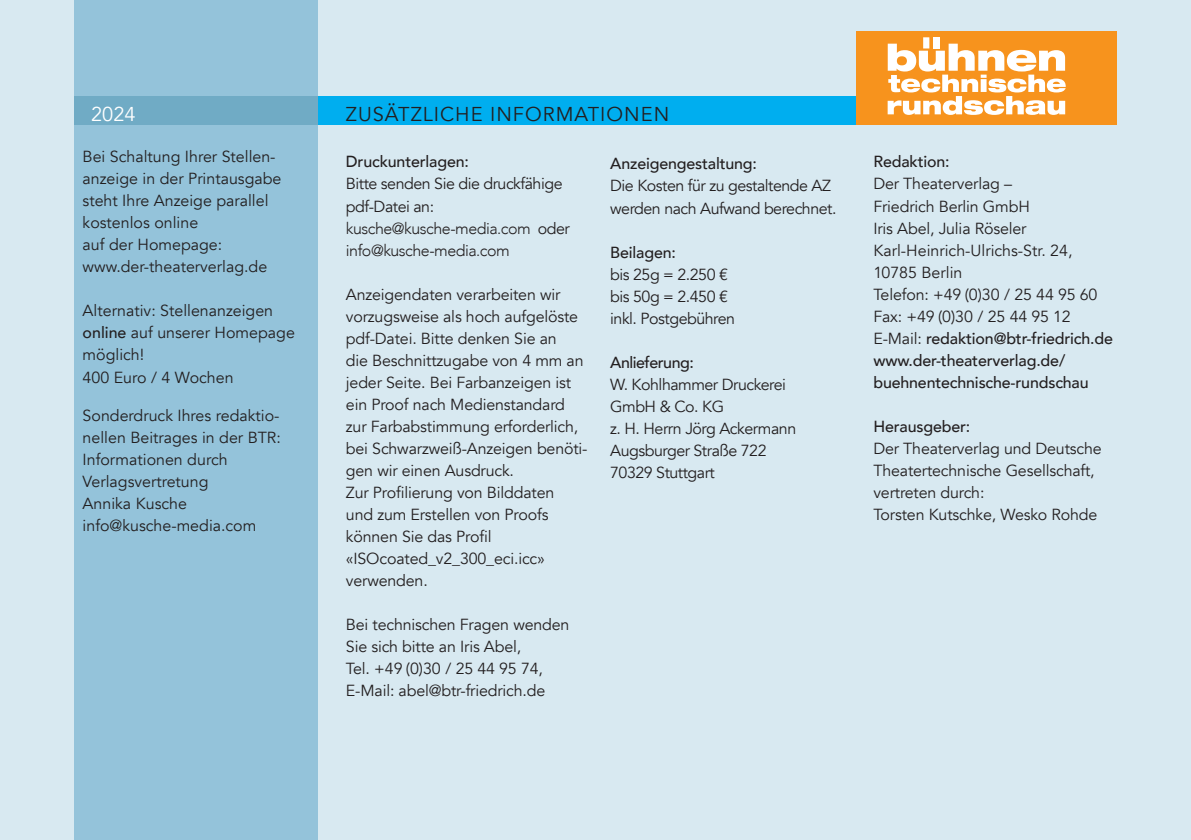
<style>
.page{position:relative;width:1191px;height:840px;background:#fff}
.page>*{position:absolute;margin:0;border:0;box-sizing:border-box;transform-origin:0 0}
.t1{font:20px "Avenir";letter-spacing:.05em;color:#231f20}
.t2{font:20px "Avenir";color:#fff}
.t3{font:16px/22px "Avenir";letter-spacing:-.01em;color:#231f20}
.t4{font:16px/22px "Avenir";letter-spacing:-.03em;color:#231f20}
.t5{font:500 16px/22px "Avenir";letter-spacing:-.01em;color:#231f20}
.t6{font:300 16px/22px "Avenir";letter-spacing:-.03em;color:#231f20}
.t7{font:500 16px "Avenir";letter-spacing:-.03em;color:#231f20}
.s1{font-weight:500}
.s2{font-weight:400}
</style>
<div class="page">
<div style="left:0;top:0;width:1191px;height:839px;background:#d8e9f1"></div>
<div style="left:74px;top:0;width:243px;height:839px;background:#94c3da"></div>
<div style="left:317px;top:96px;width:800px;height:29px;background:#00aeef"></div>
<div style="left:74px;top:96px;width:243px;height:29px;background:#70abc5"></div>
<div style="left:856px;top:32px;width:261px;height:93px;background:#f7931d"></div>
<svg style="left:887px;top:37px;width:178px;height:78px"></svg>
<div style="left:933px;top:37px;width:7px;height:11px;background:#fff"></div>
<p class="t2" style="left:91px;top:101px;width:46px">2024</p>
<p class="t1" style="left:346px;top:101px;width:325px">ZUSÄTZLICHE INFORMATIONEN</p>
<p class="t3" style="left:83px;top:146px;width:200px">Bei Schaltung Ihrer Stellen - anzeige in der Printausgabe steht Ihre Anzeige parallel kostenlos online<br>auf der Homepage: www.der-theaterverlag.de</p>
<p class="t3" style="left:83px;top:300px;width:214px">Alternativ: Stellenanzeigen <span class="s1">online</span> auf unserer Homepage möglich!</p>
<p class="t3" style="left:83px;top:366px;width:152px">400 Euro / 4 Wochen</p>
<p class="t3" style="left:83px;top:404px;width:200px">Sonderdruck Ihres redaktio - nellen Beitrages in der BTR:<br>Informationen durch<br>Verlagsvertretung<br>Annika Kusche</p>
<p class="t3" style="left:83px;top:514px;width:175px">info@kusche-media.com</p>
<p class="t5" style="left:346px;top:151px;width:124px">Druckunterlagen:</p>
<p class="t4" style="left:346px;top:173px;width:218px">Bitte senden Sie die druckfähige pdf-Datei an:</p>
<p class="t6" style="left:346px;top:217px;width:225px">kusche@kusche-media.com <span class="s2">oder </span>info@kusche-media.com</p>
<p class="t3" style="left:346px;top:283px;width:216px">Anzeigendaten verarbeiten wir</p>
<p class="t3" style="left:346px;top:305px;width:234px">vorzugsweise als hoch aufgelöste</p>
<p class="t3" style="left:346px;top:327px;width:212px">pdf-Datei. Bitte denken Sie an</p>
<p class="t3" style="left:346px;top:349px;width:239px">die Beschnittzugabe von 4 mm an</p>
<p class="t3" style="left:346px;top:371px;width:243px">jeder Seite. Bei Farbanzeigen ist ein Proof nach Medienstandard zur Farbabstimmung erforderlich, bei Schwarzweiß-Anzeigen benöti&shy;gen wir einen Ausdruck.</p>
<p class="t3" style="left:346px;top:481px;width:210px">Zur Profilierung von Bilddaten und zum Erstellen von Proofs können Sie das Profil «ISOcoated_v2_300_eci.icc» verwenden.</p>
<p class="t3" style="left:346px;top:613px;width:225px">Bei technischen Fragen wenden<br>Sie sich bitte an Iris Abel,</p>
<p class="t3" style="left:346px;top:657px;width:198px">Tel. +49 (0)30 / 25 44 95 74,</p>
<p class="t3" style="left:346px;top:679px;width:201px">E-Mail: abel@btr-friedrich.de</p>
<p class="t5" style="left:610px;top:153px;width:148px">Anzeigengestaltung:</p>
<p class="t4" style="left:610px;top:175px;width:222px">Die Kosten für zu gestaltende AZ</p>
<p class="t4" style="left:610px;top:197px;width:228px">werden nach Aufwand berechnet.</p>
<p class="t5" style="left:610px;top:241px;width:67px">Beilagen:</p>
<p class="t4" style="left:610px;top:263px;width:119px">bis 25g = 2.250 €</p>
<p class="t4" style="left:610px;top:285px;width:119px">bis 50g = 2.450 €</p>
<p class="t4" style="left:610px;top:307px;width:126px">inkl. Postgebühren</p>
<p class="t7" style="left:610px;top:351px;width:85px">Anlieferung:</p>
<p class="t4" style="left:610px;top:373px;width:177px">W. Kohlhammer Druckerei<br>GmbH &amp; Co. KG</p>
<p class="t4" style="left:610px;top:417px;width:187px">z. H. Herrn Jörg Ackermann</p>
<p class="t4" style="left:610px;top:439px;width:158px">Augsburger Straße 722</p>
<p class="t4" style="left:610px;top:461px;width:106px">70329 Stuttgart</p>
<p class="t5" style="left:873px;top:151px;width:78px">Redaktion:</p>
<p class="t3" style="left:873px;top:173px;width:158px">Der Theaterverlag –<br>Friedrich Berlin GmbH</p>
<p class="t3" style="left:873px;top:217px;width:155px">Iris Abel, Julia Röseler</p>
<p class="t3" style="left:873px;top:239px;width:201px">Karl-Heinrich-Ulrichs-Str. 24,<br>10785 Berlin</p>
<p class="t3" style="left:873px;top:283px;width:225px">Telefon: +49 (0)30 / 25 44 95 60</p>
<p class="t3" style="left:873px;top:305px;width:199px">Fax: +49 (0)30 / 25 44 95 12</p>
<p class="t5" style="left:873px;top:327px;width:241px"><span class="s2">E-Mail:</span> redaktion@btr-friedrich.de</p>
<p class="t5" style="left:873px;top:349px;width:217px">www.der-theaterverlag.de/ buehnentechnische-rundschau</p>
<p class="t5" style="left:873px;top:415px;width:98px">Herausgeber:</p>
<p class="t3" style="left:873px;top:437px;width:230px">Der Theaterverlag und Deutsche<br>Theatertechnische Gesellschaft, vertreten durch:</p>
<p class="t3" style="left:873px;top:503px;width:226px">Torsten Kutschke, Wesko Rohde</p>
</div>
